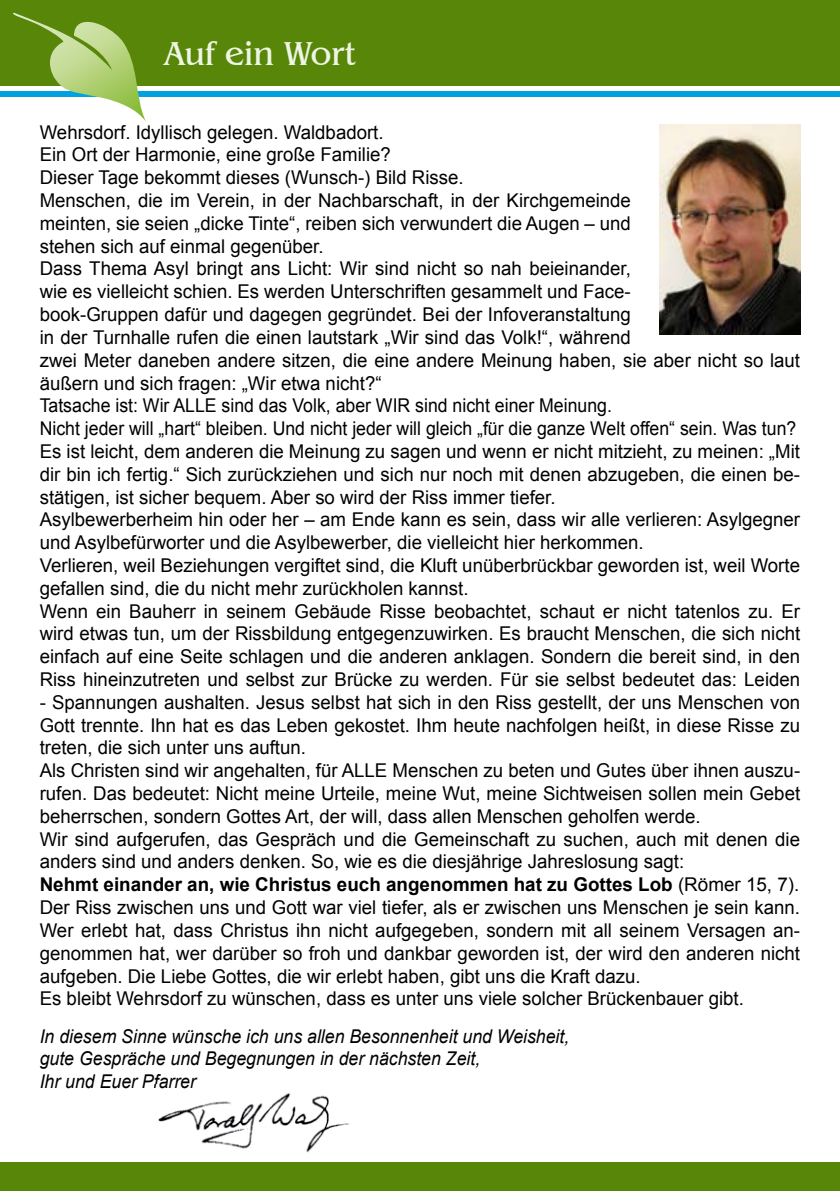
<style>
.page{position:relative;width:840px;height:1191px;background:#fff}
.page>*{position:absolute;margin:0;border:0;box-sizing:border-box;transform-origin:0 0}
.t1{font:34px "Benguiat IT Cby BT";color:#eef5e3}
.t2{font:19px/22.8px "Arial";color:#000}
.t3{font:italic 19px/22.8px "Arial";color:#000;scale:.93 1}
.s1{font-weight:700}
</style>
<div class="page">
<div style="left:0;top:0;width:839px;height:85px;background:#588609"></div>
<div style="left:0;top:1162px;width:839px;height:29px;background:#588609"></div>
<div style="left:0;top:91px;width:839px;height:5px;background:#00a3df"></div>
<svg style="left:9px;top:13px;width:137px;height:109px"></svg>
<img style="left:659px;top:125px;width:140px;height:209px">
<img style="left:158px;top:1093px;width:191px;height:60px">
<h1 class="t1" style="left:164px;top:33px;width:192px">Auf ein Wort</h1>
<p class="t2" style="left:40px;top:121px;width:761px">Wehrsdorf. Idyllisch gelegen. Waldbadort.<br>Ein Ort der Harmonie, eine große Familie?<br>Dieser Tage bekommt dieses (Wunsch-) Bild Risse.<br>Menschen, die im Verein, in der Nachbarschaft, in der Kirchgemeinde<br>meinten, sie seien „dicke Tinte“, reiben sich verwundert die Augen – und<br>stehen sich auf einmal gegenüber.<br>Dass Thema Asyl bringt ans Licht: Wir sind nicht so nah beieinander,<br>wie es vielleicht schien. Es werden Unterschriften gesammelt und Face-<br>book-Gruppen dafür und dagegen gegründet. Bei der Infoveranstaltung<br>in der Turnhalle rufen die einen lautstark „Wir sind das Volk!“, während<br>zwei Meter daneben andere sitzen, die eine andere Meinung haben, sie aber nicht so laut äußern und sich fragen: „Wir etwa nicht?“<br>Tatsache ist: Wir ALLE sind das Volk, aber WIR sind nicht einer Meinung.<br>Nicht jeder will „hart“ bleiben. Und nicht jeder will gleich „für die ganze Welt offen“ sein. Was tun?<br>Es ist leicht, dem anderen die Meinung zu sagen und wenn er nicht mitzieht, zu meinen: „Mit dir bin ich fertig.“ Sich zurückziehen und sich nur noch mit denen abzugeben, die einen be&shy;stätigen, ist sicher bequem. Aber so wird der Riss immer tiefer.<br>Asylbewerberheim hin oder her – am Ende kann es sein, dass wir alle verlieren: Asylgegner und Asylbefürworter und die Asylbewerber, die vielleicht hier herkommen.<br>Verlieren, weil Beziehungen vergiftet sind, die Kluft unüberbrückbar geworden ist, weil Worte gefallen sind, die du nicht mehr zurückholen kannst.<br>Wenn ein Bauherr in seinem Gebäude Risse beobachtet, schaut er nicht tatenlos zu. Er wird etwas tun, um der Rissbildung entgegenzuwirken. Es braucht Menschen, die sich nicht einfach auf eine Seite schlagen und die anderen anklagen. Sondern die bereit sind, in den Riss hineinzutreten und selbst zur Brücke zu werden. Für sie selbst bedeutet das: Leiden</p>
<p class="t2" style="left:40px;top:691px;width:761px">- Spannungen aushalten. Jesus selbst hat sich in den Riss gestellt, der uns Menschen von Gott trennte. Ihn hat es das Leben gekostet. Ihm heute nachfolgen heißt, in diese Risse zu treten, die sich unter uns auftun.<br>Als Christen sind wir angehalten, für ALLE Menschen zu beten und Gutes über ihnen auszu&shy;rufen. Das bedeutet: Nicht meine Urteile, meine Wut, meine Sichtweisen sollen mein Gebet beherrschen, sondern Gottes Art, der will, dass allen Menschen geholfen werde.<br>Wir sind aufgerufen, das Gespräch und die Gemeinschaft zu suchen, auch mit denen die anders sind und anders denken. So, wie es die diesjährige Jahreslosung sagt:<br><span class="s1">Nehmt einander an, wie Christus euch angenommen hat zu Gottes Lob</span> (Römer 15, 7).<br>Der Riss zwischen uns und Gott war viel tiefer, als er zwischen uns Menschen je sein kann.<br>Wer erlebt hat, dass Christus ihn nicht aufgegeben, sondern mit all seinem Versagen an&shy;genommen hat, wer darüber so froh und dankbar geworden ist, der wird den anderen nicht aufgeben. Die Liebe Gottes, die wir erlebt haben, gibt uns die Kraft dazu.<br>Es bleibt Wehrsdorf zu wünschen, dass es unter uns viele solcher Brückenbauer gibt.</p>
<p class="t3" style="left:40px;top:1024px;width:570px">In diesem Sinne wünsche ich uns allen Besonnenheit und Weisheit, gute Gespräche und Begegnungen in der nächsten Zeit,<br>Ihr und Euer Pfarrer</p>
</div>
